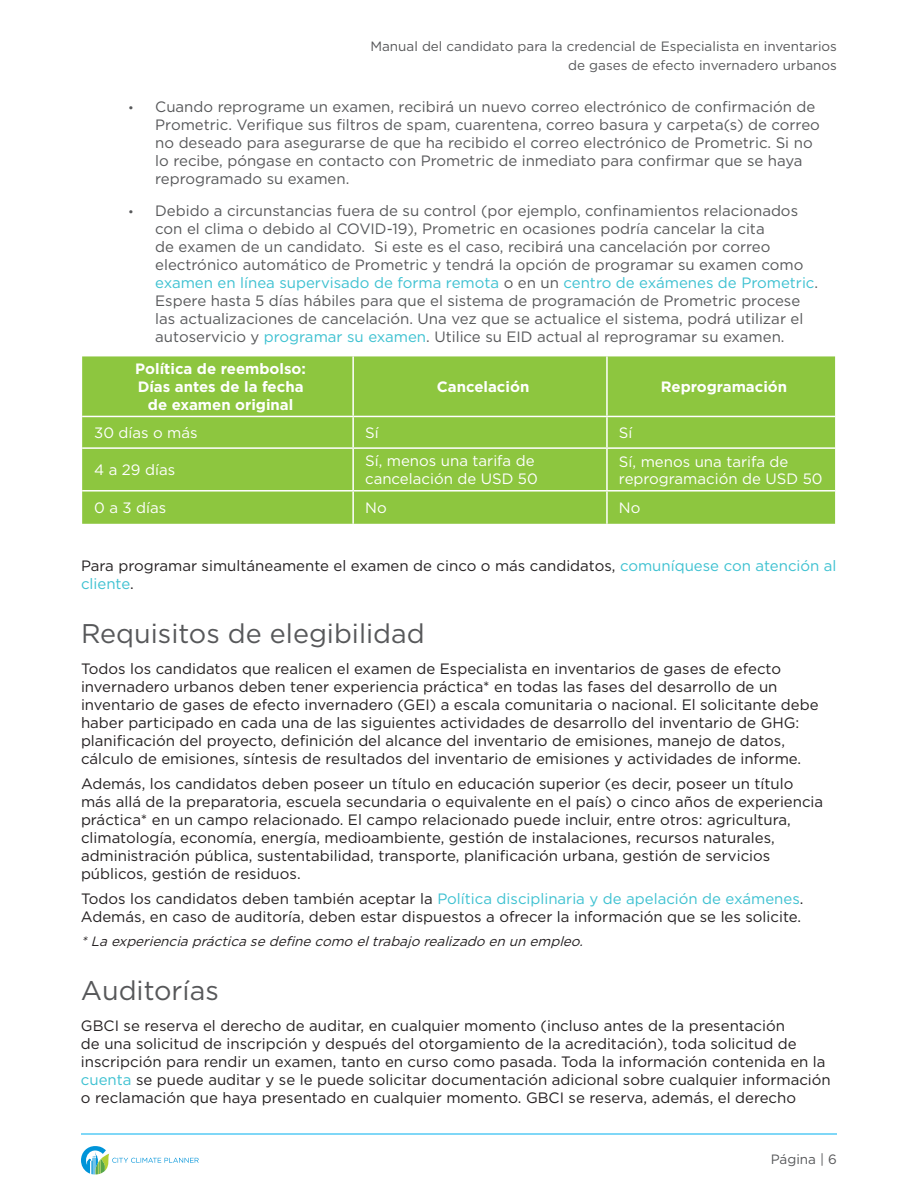
<style>
.page{position:relative;width:918px;height:1188px;background:#fff}
.page>*{position:absolute;margin:0;border:0;box-sizing:border-box;transform-origin:0 0}
.Subhead-D{font:27px "Gotham";color:#57585a}
.Body-D{font:15px/18px "Gotham";color:#231f20}
.t1{font:15px/18px "Gotham";color:#57585a}
.Table_Paragraph{font:15px/18px "Gotham";color:#fff}
.Table_Paragraph-2{font:700 15px/18px "Gotham";color:#fff;text-align:center}
.t2{font:13.5px/19.5px "Gotham";color:#57585a;text-align:right}
.Body-D-2{font:italic 13.5px "Gotham";color:#231f20}
.s1{font-size:12px}
.s2{color:#3dc1d1}
</style>
<div class="page">
<hr style="left:81px;top:1134px;width:756px;height:1px;background:#00b0f0">
<svg style="left:81px;top:1146px;width:118px;height:28px"></svg>
<div style="left:82px;top:356px;width:753px;height:168px;background:#8dc63f"></div>
<hr style="left:82px;top:490px;width:271px;height:2px;background:#fff">
<hr style="left:353px;top:490px;width:254px;height:2px;background:#fff">
<hr style="left:352px;top:492px;width:2px;height:32px;background:#fff">
<hr style="left:607px;top:490px;width:228px;height:2px;background:#fff">
<hr style="left:606px;top:492px;width:2px;height:32px;background:#fff">
<hr style="left:352px;top:356px;width:2px;height:60px;background:#fff">
<hr style="left:82px;top:416px;width:271px;height:1px;background:#fff">
<hr style="left:353px;top:416px;width:254px;height:1px;background:#fff">
<hr style="left:352px;top:417px;width:2px;height:30px;background:#fff">
<hr style="left:607px;top:416px;width:228px;height:1px;background:#fff">
<hr style="left:352px;top:449px;width:2px;height:41px;background:#fff">
<hr style="left:606px;top:356px;width:2px;height:60px;background:#fff">
<hr style="left:606px;top:417px;width:2px;height:30px;background:#fff">
<hr style="left:82px;top:447px;width:271px;height:2px;background:#fff">
<hr style="left:353px;top:447px;width:254px;height:2px;background:#fff">
<hr style="left:607px;top:447px;width:228px;height:2px;background:#fff">
<hr style="left:606px;top:449px;width:2px;height:41px;background:#fff">
<p class="t2" style="left:370px;top:36px;width:468px">Manual del candidato para la credencial de Especialista en inventarios de gases de efecto invernadero urbanos</p>
<p class="t1" style="left:155px;top:98px;width:666px;text-indent:-27px"><span class="s1">•</span> Cuando reprograme un examen, recibirá un nuevo correo electrónico de confirmación de Prometric. Verifique sus filtros de spam, cuarentena, correo basura y carpeta(s) de correo no deseado para asegurarse de que ha recibido el correo electrónico de Prometric. Si no lo recibe, póngase en contacto con Prometric de inmediato para confirmar que se haya reprogramado su examen.</p>
<p class="t1" style="left:155px;top:201px;width:664px;text-indent:-27px"><span class="s1">•</span> Debido a circunstancias fuera de su control (por ejemplo, confinamientos relacionados con el clima o debido al COVID-19), Prometric en ocasiones podría cancelar la cita<br>de examen de un candidato. Si este es el caso, recibirá una cancelación por correo electrónico automático de Prometric y tendrá la opción de programar su examen como <span class="s2">examen en línea supervisado de forma remota</span> o en un <span class="s2">centro de exámenes de Prometric</span>.<br>Espere hasta 5 días hábiles para que el sistema de programación de Prometric procese las actualizaciones de cancelación. Una vez que se actualice el sistema, podrá utilizar el autoservicio y <span class="s2">programar su examen</span>. Utilice su EID actual al reprogramar su examen.</p>
<p class="Table_Paragraph-2" style="left:135px;top:360px;width:172px">Política de reembolso:<br>Días antes de la fecha de examen original</p>
<p class="Table_Paragraph-2" style="left:437px;top:378px;width:94px">Cancelación</p>
<p class="Table_Paragraph-2" style="left:661px;top:378px;width:128px">Reprogramación</p>
<p class="Table_Paragraph" style="left:94px;top:424px;width:105px">30 días o más</p>
<p class="Table_Paragraph" style="left:365px;top:424px;width:15px">Sí</p>
<p class="Table_Paragraph" style="left:619px;top:424px;width:15px">Sí</p>
<p class="Table_Paragraph" style="left:94px;top:461px;width:82px">4 a 29 días</p>
<p class="Table_Paragraph" style="left:365px;top:452px;width:174px">Sí, menos una tarifa de cancelación de USD 50</p>
<p class="Table_Paragraph" style="left:619px;top:453px;width:205px;line-height:16.5px">Sí, menos una tarifa de reprogramación de USD 50</p>
<p class="Table_Paragraph" style="left:94px;top:499px;width:74px">0 a 3 días</p>
<p class="Table_Paragraph" style="left:365px;top:499px;width:23px">No</p>
<p class="Table_Paragraph" style="left:619px;top:499px;width:23px">No</p>
<p class="Body-D" style="left:81px;top:557px;width:757px">Para programar simultáneamente el examen de cinco o más candidatos, <span class="s2">comuníquese con atención al cliente</span>.</p>
<p class="Subhead-D" style="left:81px;top:616px;width:345px">Requisitos de elegibilidad</p>
<p class="Body-D" style="left:81px;top:660px;width:739px">Todos los candidatos que realicen el examen de Especialista en inventarios de gases de efecto invernadero urbanos deben tener experiencia práctica* en todas las fases del desarrollo de un inventario de gases de efecto invernadero (GEI) a escala comunitaria o nacional. El solicitante debe haber participado en cada una de las siguientes actividades de desarrollo del inventario de GHG: planificación del proyecto, definición del alcance del inventario de emisiones, manejo de datos, cálculo de emisiones, síntesis de resultados del inventario de emisiones y actividades de informe.</p>
<p class="Body-D" style="left:81px;top:774px;width:744px">Además, los candidatos deben poseer un título en educación superior (es decir, poseer un título más allá de la preparatoria, escuela secundaria o equivalente en el país) o cinco años de experiencia práctica* en un campo relacionado. El campo relacionado puede incluir, entre otros: agricultura, climatología, economía, energía, medioambiente, gestión de instalaciones, recursos naturales, administración pública, sustentabilidad, transporte, planificación urbana, gestión de servicios públicos, gestión de residuos.</p>
<p class="Body-D" style="left:81px;top:889px;width:724px">Todos los candidatos deben también aceptar la <span class="s2">Política disciplinaria y de apelación de exámenes</span>.<br>Además, en caso de auditoría, deben estar dispuestos a ofrecer la información que se les solicite.</p>
<p class="Body-D-2" style="left:81px;top:933px;width:508px">*Laexperienciaprácticasedefinecomo eltrabajo realizado enunempleo.</p>
<p class="Subhead-D" style="left:81px;top:973px;width:139px">Auditorías</p>
<p class="Body-D" style="left:81px;top:1017px;width:751px">GBCI se reserva el derecho de auditar, en cualquier momento (incluso antes de la presentación<br>de una solicitud de inscripción y después del otorgamiento de la acreditación), toda solicitud de inscripción para rendir un examen, tanto en curso como pasada. Toda la información contenida en la <span class="s2">cuenta</span> se puede auditar y se le puede solicitar documentación adicional sobre cualquier información o reclamación que haya presentado en cualquier momento. GBCI se reserva, además, el derecho</p>
<p class="t2" style="left:771px;top:1149px;width:68px">Página | 6</p>
</div>
